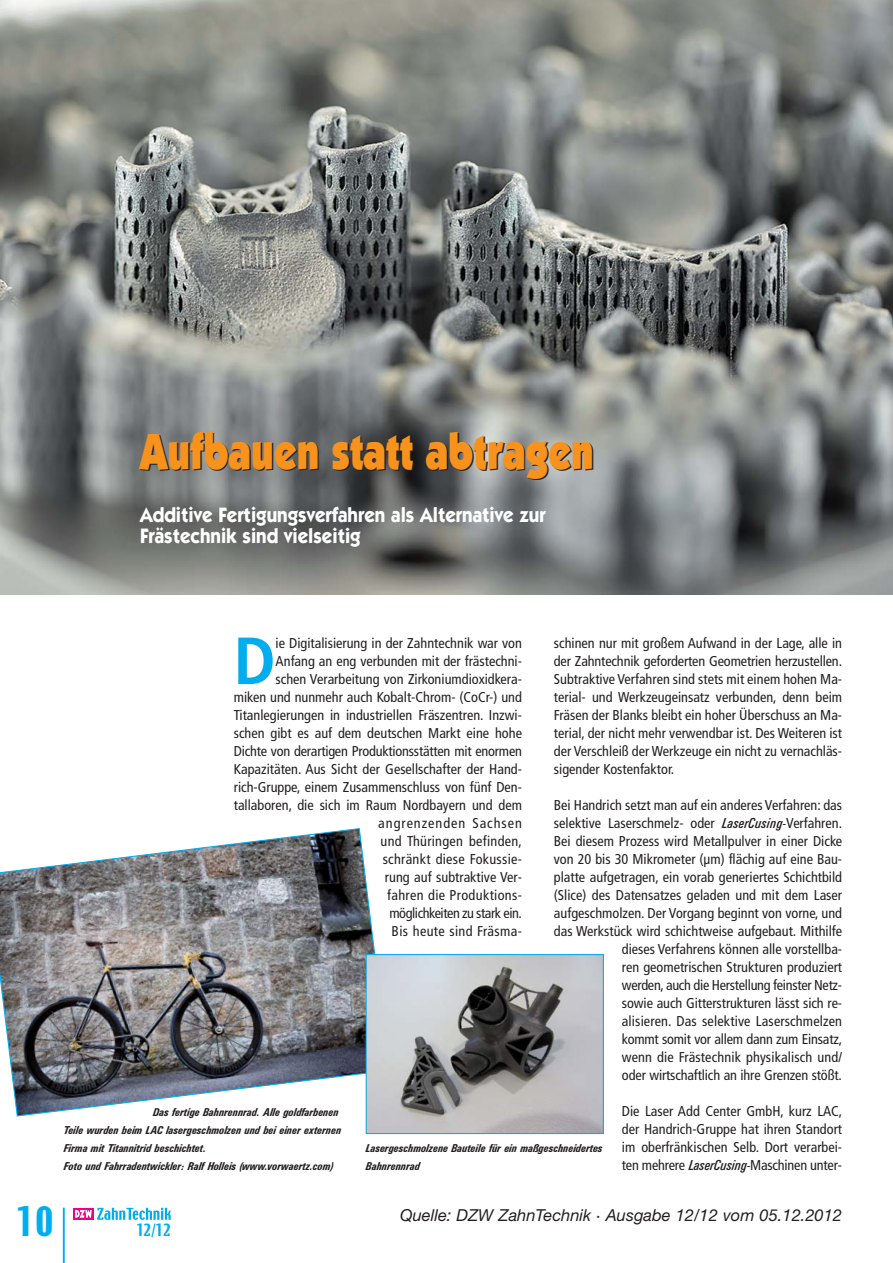
<style>
.page{position:relative;width:893px;height:1263px;background:#fff}
.page>*{position:absolute;margin:0;border:0;box-sizing:border-box;transform-origin:0 0}
.t1{font:700 condensed 66.6px "Frutiger";color:#00aeef}
.t2{font:900 51px "Itc Kabel";color:#f7931d;scale:.8 1}
.t3{font:36px "Techno";color:#00aeef}
.t4{font:700 21px/21px "Itc Kabel";color:#fff;scale:.9 1}
.t5{font:italic 16.5px "Helvetica Neue";color:#231f20}
.t6{font:15px "Techno";color:#00aeef}
.t7{font:condensed 14.25px/18px "Frutiger";color:#231f20;text-align:right}
.t8{font:italic 700 11.25px/18px "Univers Condensed BQ";color:#231f20}
.s1{font-family:"Univers Condensed BQ";font-style:italic;font-stretch:normal}
</style>
<div class="page">
<img style="left:0;top:0;width:892px;height:594px">
<div style="left:73px;top:1208px;width:20px;height:12px;background:#ec008c"></div>
<svg style="left:75px;top:1208px;width:96px;height:12px"></svg>
<hr style="left:63px;top:1208px;width:2px;height:55px;background:#00aeef">
<img style="left:0;top:828px;width:376px;height:289px">
<img style="left:367px;top:956px;width:235px;height:176px">
<div style="left:365px;top:954px;width:239px;height:180px;border:1px solid #00aeef"></div>
<h2 class="t2" style="left:140px;top:432px;width:568px">Aufbauen statt abtragen</h2>
<h3 class="t4" style="left:140px;top:506px;width:452px">Additive Fertigungsverfahren als Alternative zur<br>Frästechnik sind vielseitig</h3>
<p class="t7" style="left:234px;top:635px;width:290px">ie Digitalisierung in der Zahntechnik war von Anfang an eng verbunden mit der frästechni-<br>schen Verarbeitung von Zirkoniumdioxidkera-<br>miken und nunmehr auch Kobalt-Chrom- (CoCr-) und Titanlegierungen in industriellen Fräszentren. Inzwi&shy;schen gibt es auf dem deutschen Markt eine hohe Dichte von derartigen Produktionsstätten mit enormen Kapazitäten. Aus Sicht der Gesellschafter der Hand&shy;rich-Gruppe, einem Zusammenschluss von fünf Den&shy;tallaboren, die sich im Raum Nordbayern und dem angrenzenden Sachsen<br>und Thüringen befinden,<br>schränkt diese Fokussie-<br>rung auf subtraktive Ver-<br>fahren die Produktions-<br>möglichkeiten zu stark ein.<br>Bis heute sind Fräsma-</p>
<p class="t7" style="left:554px;top:635px;width:290px;text-align:justify">schinen nur mit großem Aufwand in der Lage, alle in der Zahntechnik geforderten Geometrien herzustellen.<br>Subtraktive Verfahren sind stets mit einem hohen Ma&shy;terial- und Werkzeugeinsatz verbunden, denn beim Fräsen der Blanks bleibt ein hoher Überschuss an Ma&shy;terial, der nicht mehr verwendbar ist. Des Weiteren ist der Verschleiß der Werkzeuge ein nicht zu vernachläs&shy;sigender Kostenfaktor.</p>
<h1 class="t1" style="left:234px;top:634px;width:43px">D</h1>
<p class="t7" style="left:554px;top:797px;width:290px">Bei Handrich setzt man auf ein anderes Verfahren: das selektive Laserschmelz- oder <span class="s1">LaserCusing-</span>Verfahren.<br>Bei diesem Prozess wird Metallpulver in einer Dicke von 20 bis 30 Mikrometer (µm) flächig auf eine Bau&shy;platte aufgetragen, ein vorab generiertes Schichtbild (Slice) des Datensatzes geladen und mit dem Laser aufgeschmolzen. Der Vorgang beginnt von vorne, und das Werkstück wird schichtweise aufgebaut. Mithilfe dieses Verfahrens können alle vorstellba-<br>ren geometrischen Strukturen produziert<br>werden, auch die Herstellung feinster Netz-<br>sowie auch Gitterstrukturen lässt sich re-<br>alisieren. Das selektive Laserschmelzen<br>kommt somit vor allem dann zum Einsatz,<br>wenn die Frästechnik physikalisch und/<br>oder wirtschaftlich an ihre Grenzen stößt.</p>
<p class="t7" style="left:622px;top:1103px;width:222px;text-align:justify">Die Laser Add Center GmbH, kurz LAC, der Handrich-Gruppe hat ihren Standort im oberfränkischen Selb. Dort verarbei&shy;ten mehrere <span class="s1">LaserCusing-</span>Maschinen unter-</p>
<p class="t8" style="left:64px;top:1104px;width:279px;text-indent:89px">Das fertige Bahnrennrad. Alle goldfarbenen Teile wurden beim LAC lasergeschmolzen und bei einer externen Firma mit Titannitrid beschichtet.<br>Foto und Fahrradentwickler: Ralf Holleis (www.vorwaertz.com)</p>
<p class="t8" style="left:365px;top:1140px;width:238px">Lasergeschmolzene Bauteile für ein maßgeschneidertes<br>Bahnrennrad</p>
<h3 class="t3" style="left:17px;top:1207px;width:37px">10</h3>
<p class="t6" style="left:137px;top:1224px;width:35px">12/12</p>
<p class="t5" style="left:400px;top:1209px;width:443px">Quelle: DZW ZahnTechnik · Ausgabe 12/12 vom 05.12.2012</p>
</div>
